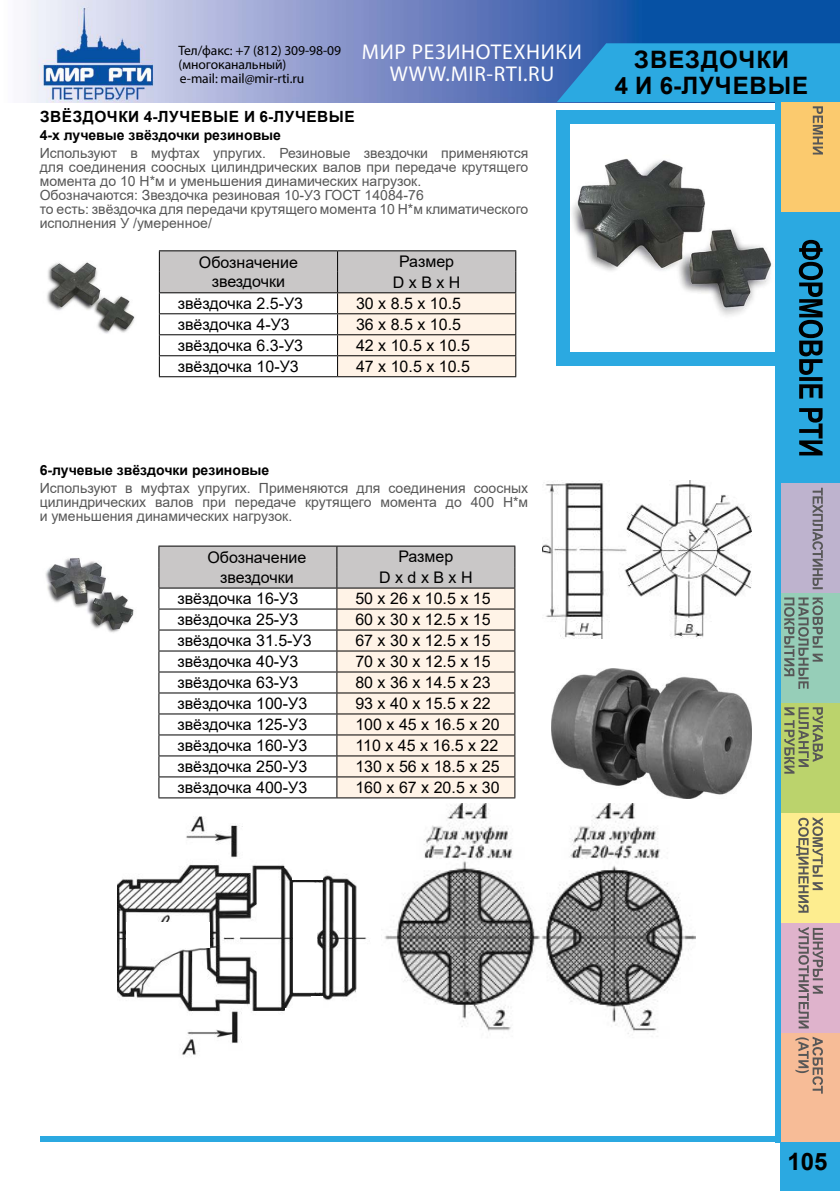
<style>
.page{position:relative;width:840px;height:1191px;background:#fff}
.page>*{position:absolute;margin:0;border:0;box-sizing:border-box;transform-origin:0 0}
.t1{font:700 24px/26px "Arial";letter-spacing:.035em;color:#000;text-align:center}
.t2{font:21.4px/21.4px "Myriad Pro";letter-spacing:.03em;color:#fff;text-align:center}
.t3{font:16px/19.2px "Arial";color:#000;text-align:center}
.t4{font:700 15.4px "Arial";letter-spacing:.035em;color:#000}
.t5{font:14px/14px "Arial";color:#575757}
.t6{font:700 14px "Arial";color:#000}
.t7{font:13.6px/14px "Myriad Pro";letter-spacing:-.005em;color:#000}
</style>
<div class="page">
<img style="left:27px;top:0;width:812px;height:102px">
<div style="left:780px;top:1142px;width:59px;height:49px;background:#2ba9e1"></div>
<div style="left:40px;top:1136px;width:740px;height:6px;background:#2ba9e1"></div>
<div style="left:780px;top:212px;width:59px;height:271px;background:#2ba9e1"></div>
<svg style="left:798px;top:240px;width:24px;height:159px"></svg>
<svg style="left:799px;top:408px;width:23px;height:47px"></svg>
<div style="left:780px;top:1032px;width:59px;height:110px;background:#f7bc97"></div>
<div style="left:780px;top:922px;width:59px;height:110px;background:#dfb3cc"></div>
<div style="left:780px;top:813px;width:59px;height:109px;background:#fded8f"></div>
<div style="left:780px;top:593px;width:59px;height:110px;background:#96ceb8"></div>
<div style="left:780px;top:483px;width:59px;height:110px;background:#beb3ce"></div>
<div style="left:780px;top:102px;width:59px;height:110px;background:#fbca6e"></div>
<svg style="left:795px;top:1036px;width:27px;height:57px"></svg>
<svg style="left:812px;top:488px;width:10px;height:101px"></svg>
<svg style="left:784px;top:597px;width:38px;height:92px"></svg>
<svg style="left:798px;top:927px;width:24px;height:101px"></svg>
<svg style="left:796px;top:817px;width:26px;height:95px"></svg>
<svg style="left:556px;top:43px;width:283px;height:111px"></svg>
<hr style="left:0;top:212px;width:1px;height:271px;background:#2ba9e1">
<div style="left:780px;top:703px;width:59px;height:110px;background:#bbd36c"></div>
<svg style="left:784px;top:707px;width:38px;height:66px"></svg>
<div style="left:774px;top:102px;width:6px;height:1040px;background:#2ba9e1"></div>
<div style="left:556px;top:111px;width:218px;height:255px;background:#2ba9e1"></div>
<img style="left:570px;top:125px;width:204px;height:226px">
<hr style="left:159px;top:250px;width:178px;height:1px;background:#000">
<hr style="left:337px;top:250px;width:179px;height:1px;background:#000">
<svg style="left:159px;top:251px;width:357px;height:125px"></svg>
<hr style="left:159px;top:376px;width:178px;height:1px;background:#000">
<hr style="left:337px;top:376px;width:179px;height:1px;background:#000">
<hr style="left:158px;top:545px;width:179px;height:1px;background:#000">
<hr style="left:337px;top:545px;width:178px;height:1px;background:#000">
<svg style="left:158px;top:546px;width:357px;height:251px"></svg>
<hr style="left:158px;top:797px;width:179px;height:1px;background:#000">
<hr style="left:337px;top:797px;width:178px;height:1px;background:#000">
<img style="left:542px;top:480px;width:209px;height:158px">
<img style="left:551px;top:668px;width:199px;height:130px">
<img style="left:45px;top:558px;width:89px;height:75px">
<img style="left:47px;top:262px;width:88px;height:72px">
<img style="left:117px;top:816px;width:250px;height:239px">
<svg style="left:293px;top:882px;width:29px;height:110px"></svg>
<svg style="left:284px;top:857px;width:47px;height:12px"></svg>
<div style="left:285px;top:1008px;width:52px;height:21px;background:#fff"></div>
<div style="left:127px;top:922px;width:83px;height:25px;background:#fff"></div>
<div style="left:292px;top:850px;width:30px;height:29px;background:#fff"></div>
<div style="left:311px;top:996px;width:11px;height:24px;background:#fff"></div>
<img style="left:384px;top:804px;width:311px;height:230px">
<p class="t7" style="left:178px;top:43px;width:164px">Тел/факс: +7 (812) 309-98-09 (многоканальный)<br>e-mail: mail@mir-rti.ru</p>
<h2 class="t2" style="left:362px;top:41px;width:221px">МИР РЕЗИНОТЕХНИКИ<br>WWW.MIR-RTI.RU</h2>
<p class="t4" style="left:40px;top:106px;width:316px">ЗВЁЗДОЧКИ 4-ЛУЧЕВЫЕ И 6-ЛУЧЕВЫЕ</p>
<p class="t6" style="left:40px;top:125px;width:243px">4-х лучевые звёздочки резиновые</p>
<p class="t5" style="left:40px;top:146px;width:489px">Используют в муфтах упругих. Резиновые звездочки применяются для соединения соосных цилиндрических валов при передаче крутящего момента до 10 Н*м и уменьшения динамических нагрузок.<br>Обозначаются: Звездочка резиновая 10-У3 ГОСТ 14084-76<br>то есть: звёздочка для передачи крутящего момента 10 Н*м климатического исполнения У /умеренное/</p>
<p class="t3" style="left:199px;top:253px;width:100px">Обозначение звездочки</p>
<p class="t3" style="left:392px;top:251px;width:69px;line-height:21px">Размер<br>D х B х H</p>
<p class="t3" style="left:178px;top:294px;width:127px">звёздочка 2.5-У3</p>
<p class="t3" style="left:356px;top:294px;width:106px">30 х 8.5 х 10.5</p>
<p class="t3" style="left:178px;top:315px;width:113px">звёздочка 4-У3</p>
<p class="t3" style="left:356px;top:315px;width:106px">36 х 8.5 х 10.5</p>
<p class="t3" style="left:178px;top:336px;width:127px">звёздочка 6.3-У3</p>
<p class="t3" style="left:356px;top:336px;width:115px">42 х 10.5 х 10.5</p>
<p class="t3" style="left:178px;top:357px;width:122px">звёздочка 10-У3</p>
<p class="t3" style="left:356px;top:357px;width:115px">47 х 10.5 х 10.5</p>
<h1 class="t1" style="left:614px;top:47px;width:195px">ЗВЕЗДОЧКИ<br>4 И 6-ЛУЧЕВЫЕ</h1>
<p class="t6" style="left:40px;top:460px;width:231px">6-лучевые звёздочки резиновые</p>
<p class="t5" style="left:40px;top:480px;width:490px;text-align:justify">Используют в муфтах упругих. Применяются для соединения соосных цилиндрических валов при передаче крутящего момента до 400 Н*м и уменьшения динамических нагрузок.</p>
<p class="t3" style="left:207px;top:548px;width:100px">Обозначение звездочки</p>
<p class="t3" style="left:379px;top:546px;width:95px;line-height:21px">Размер<br>D х d x B х H</p>
<p class="t3" style="left:177px;top:589px;width:122px">звёздочка 16-У3</p>
<p class="t3" style="left:355px;top:589px;width:137px">50 х 26 х 10.5 х 15</p>
<p class="t3" style="left:177px;top:610px;width:122px">звёздочка 25-У3</p>
<p class="t3" style="left:355px;top:610px;width:137px">60 х 30 х 12.5 х 15</p>
<p class="t3" style="left:177px;top:631px;width:136px">звёздочка 31.5-У3</p>
<p class="t3" style="left:355px;top:631px;width:137px">67 х 30 х 12.5 х 15</p>
<p class="t3" style="left:177px;top:652px;width:122px">звёздочка 40-У3</p>
<p class="t3" style="left:355px;top:652px;width:137px">70 х 30 х 12.5 х 15</p>
<p class="t3" style="left:177px;top:673px;width:122px">звёздочка 63-У3</p>
<p class="t3" style="left:355px;top:673px;width:137px">80 х 36 х 14.5 х 23</p>
<p class="t3" style="left:177px;top:694px;width:131px">звёздочка 100-У3</p>
<p class="t3" style="left:355px;top:694px;width:137px">93 х 40 х 15.5 х 22</p>
<p class="t3" style="left:177px;top:715px;width:131px">звёздочка 125-У3</p>
<p class="t3" style="left:355px;top:715px;width:146px">100 х 45 х 16.5 х 20</p>
<p class="t3" style="left:177px;top:736px;width:131px">звёздочка 160-У3</p>
<p class="t3" style="left:355px;top:736px;width:144px">110 х 45 х 16.5 х 22</p>
<p class="t3" style="left:177px;top:757px;width:131px">звёздочка 250-У3</p>
<p class="t3" style="left:355px;top:757px;width:146px">130 х 56 х 18.5 х 25</p>
<p class="t3" style="left:177px;top:778px;width:131px">звёздочка 400-У3</p>
<p class="t3" style="left:355px;top:778px;width:146px">160 х 67 х 20.5 х 30</p>
<h1 class="t1" style="left:787px;top:1149px;width:42px">105</h1>
</div>
